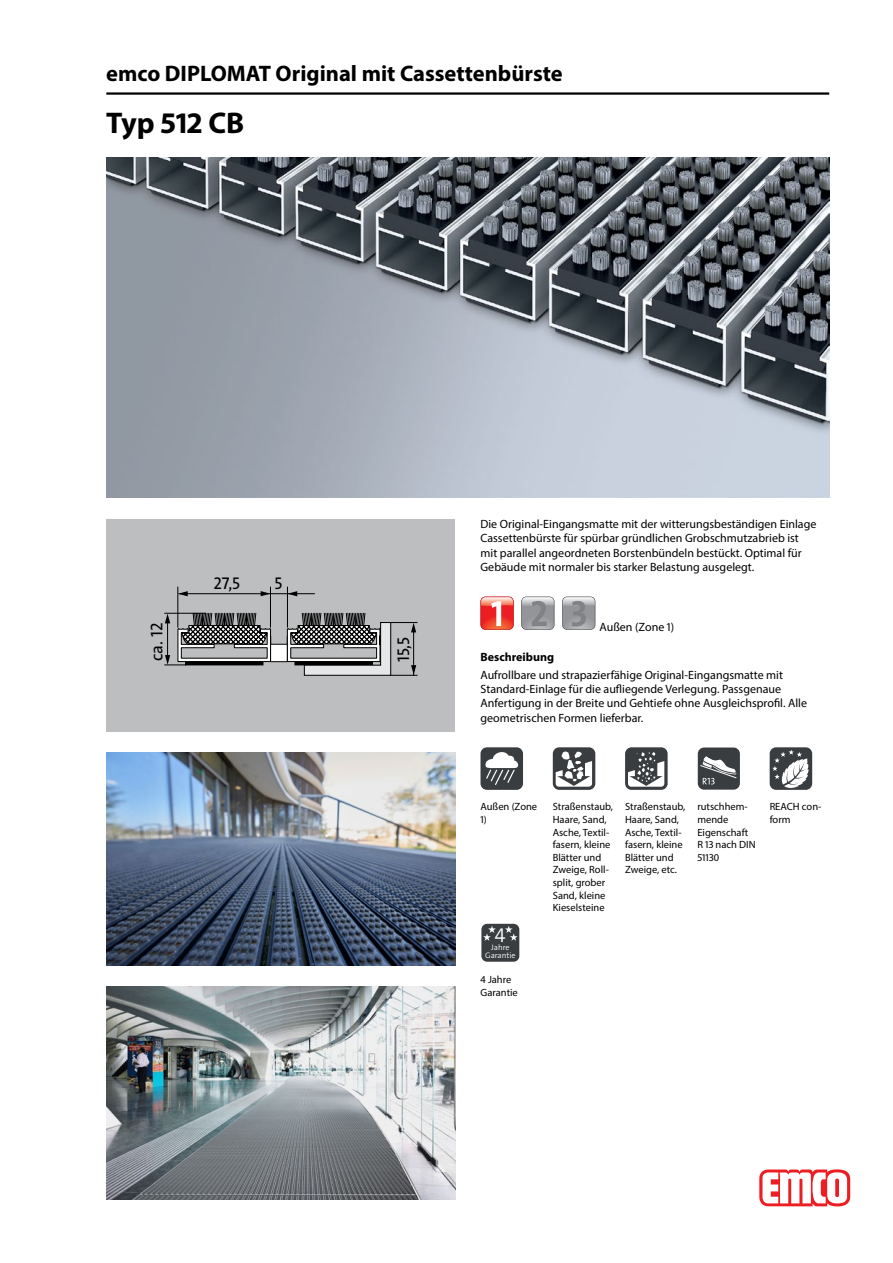
<style>
.page{position:relative;width:893px;height:1263px;background:#fff}
.page>*{position:absolute;margin:0;border:0;box-sizing:border-box;transform-origin:0 0}
.typ_bau{font:700 30px "Myriad Pro";color:#000}
.titel1_em_bau{font:700 22.5px "Myriad Pro";color:#000}
.BILDR{font:300 20.1px "The Sans Os F";color:#fff}
.BILDR-2{font:17.1px "The Sans Os F";color:#000}
.Stoerer{font:12px/14.4px "Myriad Pro";color:#000}
.fliesstext_bau{font:12px/14.4px "Myriad Pro";color:#000}
.fliesstext_bold_bau{font:700 12px "Myriad Pro";color:#000}
.mouseovertext_bau{font:10.5px/12.6px "Myriad Pro";color:#000}
.BILDR-3{font:300 7.95px/7.9px "The Sans Os F";color:#fff;text-align:center}
</style>
<div class="page">
<img style="left:106px;top:157px;width:723px;height:340px">
<hr style="left:106px;top:92px;width:723px;height:3px;background:#000">
<svg style="left:759px;top:1169px;width:91px;height:37px"></svg>
<div style="left:106px;top:519px;width:349px;height:212px;background:#bcbec0"></div>
<div style="left:271px;top:644px;width:16px;height:18px;background:#fff"></div>
<div style="left:270px;top:644px;width:18px;height:18px;border:1px solid #000"></div>
<hr style="left:179px;top:593px;width:91px;height:1px;background:#000">
<svg style="left:261px;top:591px;width:9px;height:5px"></svg>
<svg style="left:178px;top:591px;width:10px;height:5px"></svg>
<svg style="left:288px;top:591px;width:9px;height:5px"></svg>
<hr style="left:177px;top:587px;width:1px;height:40px;background:#000">
<hr style="left:287px;top:587px;width:1px;height:40px;background:#000">
<hr style="left:270px;top:587px;width:1px;height:40px;background:#000">
<hr style="left:270px;top:593px;width:45px;height:1px;background:#000">
<svg style="left:165px;top:612px;width:106px;height:53px"></svg>
<svg style="left:286px;top:612px;width:131px;height:64px"></svg>
<img style="left:106px;top:753px;width:349px;height:212px">
<img style="left:106px;top:986px;width:349px;height:213px">
<svg style="left:521px;top:597px;width:33px;height:33px"></svg>
<svg style="left:562px;top:597px;width:33px;height:33px"></svg>
<svg style="left:480px;top:597px;width:34px;height:33px"></svg>
<div style="left:480px;top:747px;width:43px;height:43px;background:#3a3d40;border-radius:6px"></div>
<svg style="left:485px;top:752px;width:34px;height:33px"></svg>
<div style="left:553px;top:747px;width:42px;height:43px;background:#3a3d40;border-radius:6px"></div>
<svg style="left:556px;top:751px;width:36px;height:36px"></svg>
<div style="left:625px;top:747px;width:43px;height:43px;background:#3a3d40;border-radius:6px"></div>
<svg style="left:628px;top:752px;width:36px;height:35px"></svg>
<div style="left:698px;top:747px;width:42px;height:43px;background:#3a3d40;border-radius:6px"></div>
<svg style="left:700px;top:756px;width:37px;height:28px"></svg>
<div style="left:770px;top:747px;width:42px;height:43px;background:#3a3d40;border-radius:6px"></div>
<svg style="left:772px;top:750px;width:37px;height:38px"></svg>
<div style="left:481px;top:924px;width:38px;height:38px;background:#3a3d40;border-radius:6px"></div>
<svg style="left:483px;top:926px;width:13px;height:15px"></svg>
<svg style="left:505px;top:926px;width:13px;height:15px"></svg>
<p class="titel1_em_bau" style="left:106px;top:59px;width:458px">emco DIPLOMAT Original mit Cassettenbürste</p>
<p class="typ_bau" style="left:106px;top:103px;width:140px">Typ 512 CB</p>
<p class="BILDR-2" style="left:146px;top:661px;width:40px;rotate:-90deg">ca. 12</p>
<p class="BILDR-2" style="left:214px;top:573px;width:28px">27,5</p>
<p class="BILDR-2" style="left:275px;top:573px;width:9px">5</p>
<p class="BILDR-2" style="left:392px;top:662px;width:27px;rotate:-90deg">15,5</p>
<p class="Stoerer" style="left:480px;top:516px;width:337px">Die Original-Eingangsmatte mit der witterungsbeständigen Einlage Cassettenbürste für spürbar gründlichen Grobschmutzabrieb ist mit parallel angeordneten Borstenbündeln bestückt. Optimal für Gebäude mit normaler bis starker Belastung ausgelegt.</p>
<p class="fliesstext_bau" style="left:600px;top:619px;width:76px">Außen (Zone 1)</p>
<p class="fliesstext_bold_bau" style="left:480px;top:649px;width:75px">Beschreibung</p>
<p class="fliesstext_bau" style="left:480px;top:667px;width:328px">Aufrollbare und strapazierfähige Original-Eingangsmatte mit Standard-Einlage für die aufliegende Verlegung. Passgenaue Anfertigung in der Breite und Gehtiefe ohne Ausgleichsprofil. Alle geometrischen Formen lieferbar.</p>
<p class="mouseovertext_bau" style="left:480px;top:800px;width:58px">Außen (Zone<br>1)</p>
<p class="mouseovertext_bau" style="left:553px;top:800px;width:62px">Straßenstaub,<br>Haare, Sand,<br>Asche, Textil&shy;fasern, kleine<br>Blätter und<br>Zweige, Roll&shy;split, grober<br>Sand, kleine<br>Kieselsteine</p>
<p class="mouseovertext_bau" style="left:625px;top:800px;width:62px">Straßenstaub,<br>Haare, Sand,<br>Asche, Textil&shy;fasern, kleine<br>Blätter und<br>Zweige, etc.</p>
<p class="mouseovertext_bau" style="left:697px;top:800px;width:60px">rutschhem&shy;mende<br>Eigenschaft<br>R 13 nach DIN<br>51130</p>
<p class="mouseovertext_bau" style="left:770px;top:800px;width:53px">REACH con&shy;form</p>
<p class="BILDR" style="left:495px;top:922px;width:12px">4</p>
<p class="BILDR-3" style="left:485px;top:943px;width:32px">Jahre<br>Garantie</p>
<p class="mouseovertext_bau" style="left:480px;top:973px;width:39px">4 Jahre<br>Garantie</p>
</div>
